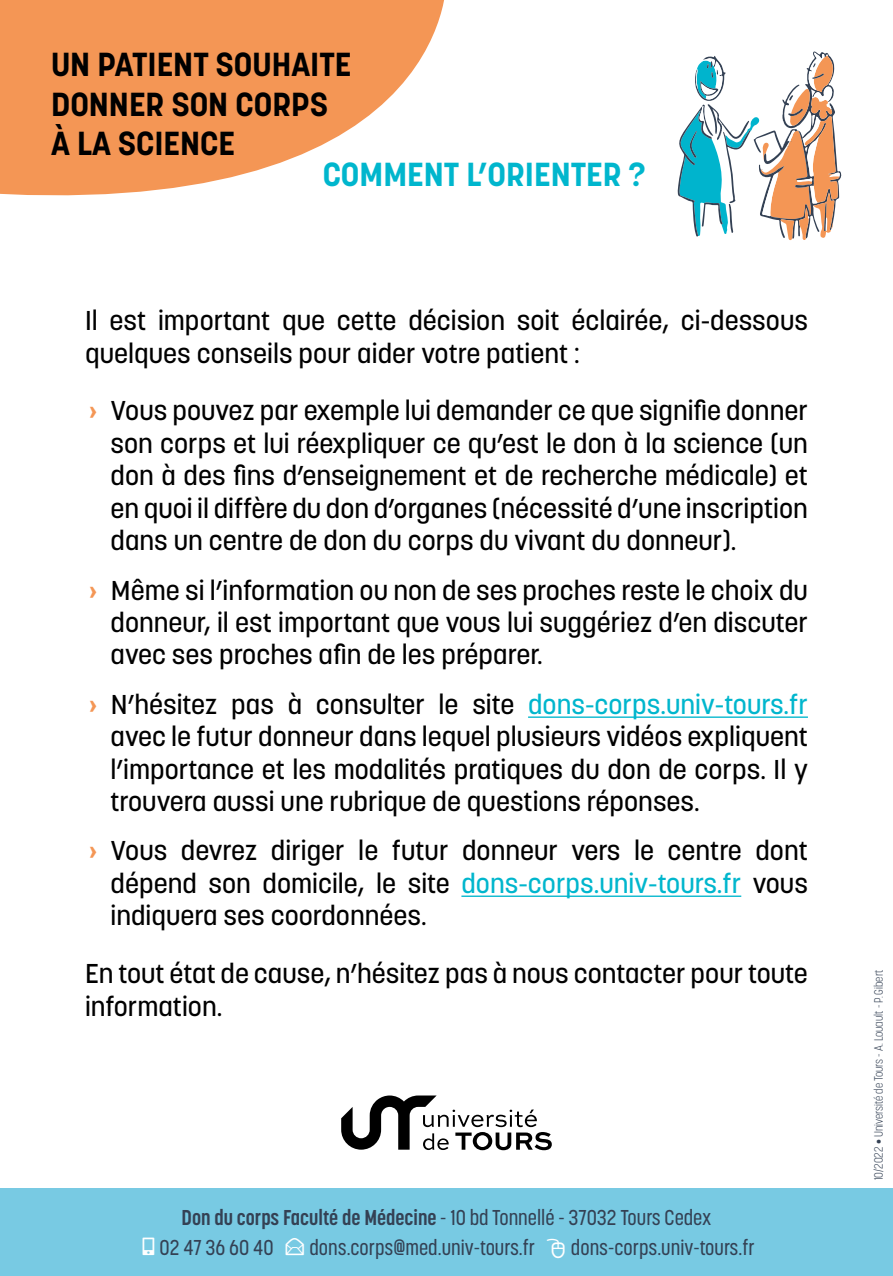
<style>
.page{position:relative;width:893px;height:1276px;background:#fff}
.page>*{position:absolute;margin:0;border:0;box-sizing:border-box;transform-origin:0 0}
.t1{font:700 33px/39.6px "Korolev";color:#000}
.t2{font:700 33px "Korolev";color:#00b6cd}
.t3{font:500 27px/32.4px "Korolev";color:#000;text-align:justify}
.t4{font:500 21.3px "Korolev Condensed";color:#344154}
.t5{font:300 12px "Korolev Condensed";color:#344154}
.s1{font-weight:700;color:#f49655}
.s2{color:#00b6cd}
.s3{font-weight:700}
.s4{color:#fff}
</style>
<div class="page">
<div style="left:0;top:1188px;width:893px;height:88px;background:#78cae3"></div>
<svg style="left:341px;top:1095px;width:211px;height:55px"></svg>
<svg style="left:0;top:0;width:444px;height:196px;fill:#f49655"></svg>
<hr style="left:528px;top:716px;width:280px;height:2px;background:#00b6cd">
<hr style="left:461px;top:895px;width:280px;height:2px;background:#00b6cd">
<svg style="left:677px;top:51px;width:165px;height:190px"></svg>
<p class="t1" style="left:51px;top:45px;width:302px">UN PATIENT SOUHAITE<br>DONNER SON CORPS<br>À LA SCIENCE</p>
<p class="t2" style="left:323px;top:153px;width:324px">COMMENT L’ORIENTER ?</p>
<p class="t3" style="left:85px;top:304px;width:724px">Il est important que cette décision soit éclairée, ci-dessous quelques conseils pour aider votre patient :</p>
<p class="t3" style="left:111px;top:395px;width:699px;text-indent:-21px"><span class="s1">›</span> Vous pouvez par exemple lui demander ce que signifie donner son corps et lui réexpliquer ce qu’est le don à la science (un don à des fins d’enseignement et de recherche médicale) et en quoi il diffère du don d’organes (nécessité d’une inscription dans un centre de don du corps du vivant du donneur).</p>
<p class="t3" style="left:111px;top:574px;width:699px;text-indent:-21px"><span class="s1">›</span> Même si l’information ou non de ses proches reste le choix du donneur, il est important que vous lui suggériez d’en discuter avec ses proches afin de les préparer.</p>
<p class="t3" style="left:111px;top:688px;width:699px;text-indent:-21px"><span class="s1">›</span> N’hésitez pas à consulter le site <span class="s2">dons-corps.univ-tours.fr </span>avec le futur donneur dans lequel plusieurs vidéos expliquent l’importance et les modalités pratiques du don de corps. Il y trouvera aussi une rubrique de questions réponses.</p>
<p class="t3" style="left:111px;top:834px;width:699px;text-indent:-21px"><span class="s1">›</span> Vous devrez diriger le futur donneur vers le centre dont dépend son domicile, le site <span class="s2">dons-corps.univ-tours.fr</span> vous indiquera ses coordonnées.</p>
<p class="t3" style="left:85px;top:957px;width:724px">En tout état de cause, n’hésitez pas à nous contacter pour toute information.</p>
<p class="t4" style="left:182px;top:1204px;width:531px"><span class="s3">Don du corps Faculté de Médecine</span> - 10 bd Tonnellé - 37032 Tours Cedex</p>
<p class="t4" style="left:138px;top:1234px;width:137px"><span class="s4">■</span>02 47 36 60 40</p>
<p class="t4" style="left:309px;top:1234px;width:227px">dons.corps@med.univ-tours.fr</p>
<p class="t4" style="left:571px;top:1234px;width:185px">dons-corps.univ-tours.fr</p>
<p class="t5" style="left:872px;top:1180px;width:212px;rotate:-90deg">10/2022 • Université de Tours - A. Louault - P. Gibert</p>
</div>
